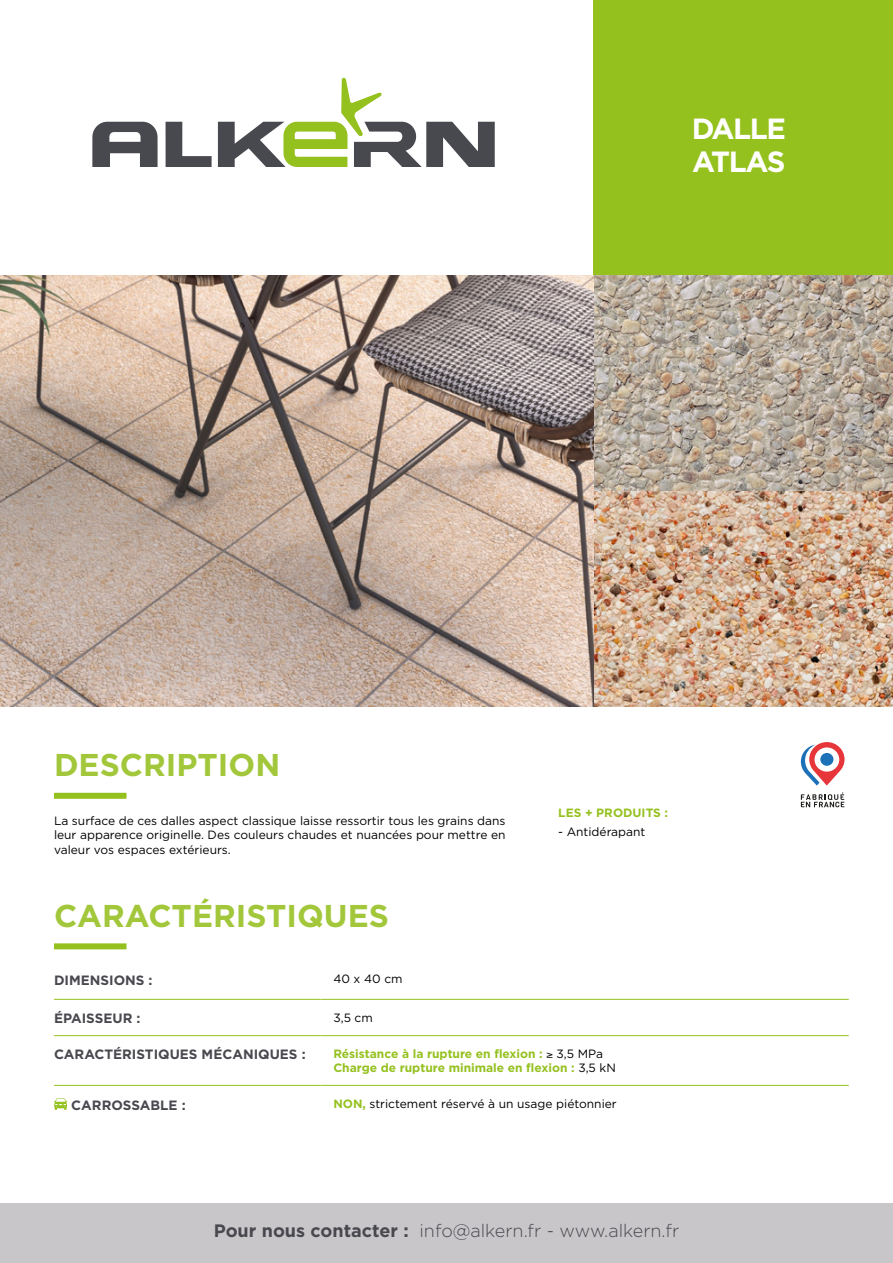
<style>
.page{position:relative;width:893px;height:1263px;background:#fff}
.page>*{position:absolute;margin:0;border:0;box-sizing:border-box;transform-origin:0 0}
.t1{font:700 31.5px "Gotham";color:#a2c73a}
.t2{font:700 29.25px/33px "Gotham";letter-spacing:-.05em;color:#fff}
.t3{font:300 18px "Gotham";color:#48484f}
.t4{font:700 13.5px "Gotham";color:#48484f}
.t5{font:12px/14.4px "Gotham";color:#000;text-align:justify}
.t6{font:700 12px/13.5px "Gotham";color:#95c11f}
.s1{color:#000}
.s2{font-weight:400;color:#000}
.s3{font-weight:700;color:#95c11f}
.s4{font-weight:700}
</style>
<div class="page">
<div style="left:0;top:1203px;width:893px;height:60px;background:#c9c6c9"></div>
<div style="left:594px;top:0;width:299px;height:276px;background:#95c11f"></div>
<svg style="left:166px;top:122px;width:46px;height:45px"></svg>
<svg style="left:218px;top:78px;width:277px;height:89px"></svg>
<svg style="left:92px;top:122px;width:66px;height:45px"></svg>
<div style="left:54px;top:793px;width:72px;height:6px;background:#95c11f"></div>
<div style="left:54px;top:943px;width:72px;height:6px;background:#95c11f"></div>
<hr style="left:54px;top:999px;width:267px;height:1px;background:#95c11f">
<hr style="left:54px;top:1035px;width:267px;height:1px;background:#95c11f">
<hr style="left:321px;top:999px;width:528px;height:1px;background:#95c11f">
<hr style="left:321px;top:1035px;width:528px;height:1px;background:#95c11f">
<hr style="left:54px;top:1085px;width:267px;height:1px;background:#95c11f">
<hr style="left:321px;top:1085px;width:528px;height:1px;background:#95c11f">
<svg style="left:54px;top:1098px;width:14px;height:12px"></svg>
<img style="left:0;top:276px;width:893px;height:431px">
<svg style="left:801px;top:792px;width:43px;height:15px"></svg>
<svg style="left:801px;top:742px;width:44px;height:43px"></svg>
<div style="left:820px;top:753px;width:13px;height:13px;background:#1d71b8;border-radius:50%"></div>
<h2 class="t2" style="left:692px;top:112px;width:96px">DALLE<br>ATLAS</h2>
<h1 class="t1" style="left:54px;top:744px;width:228px">DESCRIPTION</h1>
<p class="t5" style="left:54px;top:813px;width:453px">La surface de ces dalles aspect classique laisse ressortir tous les grains dans leur apparence originelle. Des couleurs chaudes et nuancées pour mettre en valeur vos espaces extérieurs.</p>
<h1 class="t1" style="left:54px;top:895px;width:337px">CARACTÉRISTIQUES</h1>
<p class="t6" style="left:558px;top:806px;width:111px">LES + PRODUITS :</p>
<p class="t5" style="left:558px;top:824px;width:89px">- Antidérapant</p>
<p class="t4" style="left:54px;top:971px;width:100px">DIMENSIONS :</p>
<p class="t5" style="left:333px;top:972px;width:71px">40 x 40 cm</p>
<p class="t4" style="left:54px;top:1009px;width:88px">ÉPAISSEUR :</p>
<p class="t5" style="left:333px;top:1010px;width:41px">3,5 cm</p>
<p class="t4" style="left:54px;top:1045px;width:253px">CARACTÉRISTIQUES MÉCANIQUES :</p>
<p class="t6" style="left:333px;top:1047px;width:284px">Résistance à la rupture en flexion : <span class="s1">≥</span> <span class="s2">3,5 MPa<br></span>Charge de rupture minimale en flexion : <span class="s2">3,5 kN</span></p>
<p class="t4" style="left:71px;top:1096px;width:116px">CARROSSABLE :</p>
<p class="t5" style="left:333px;top:1096px;width:285px"><span class="s3">NON,</span> strictement réservé à un usage piétonnier</p>
<h3 class="t3" style="left:214px;top:1220px;width:467px"><span class="s4">Pour nous contacter :</span> info@alkern.fr - www.alkern.fr</h3>
</div>
